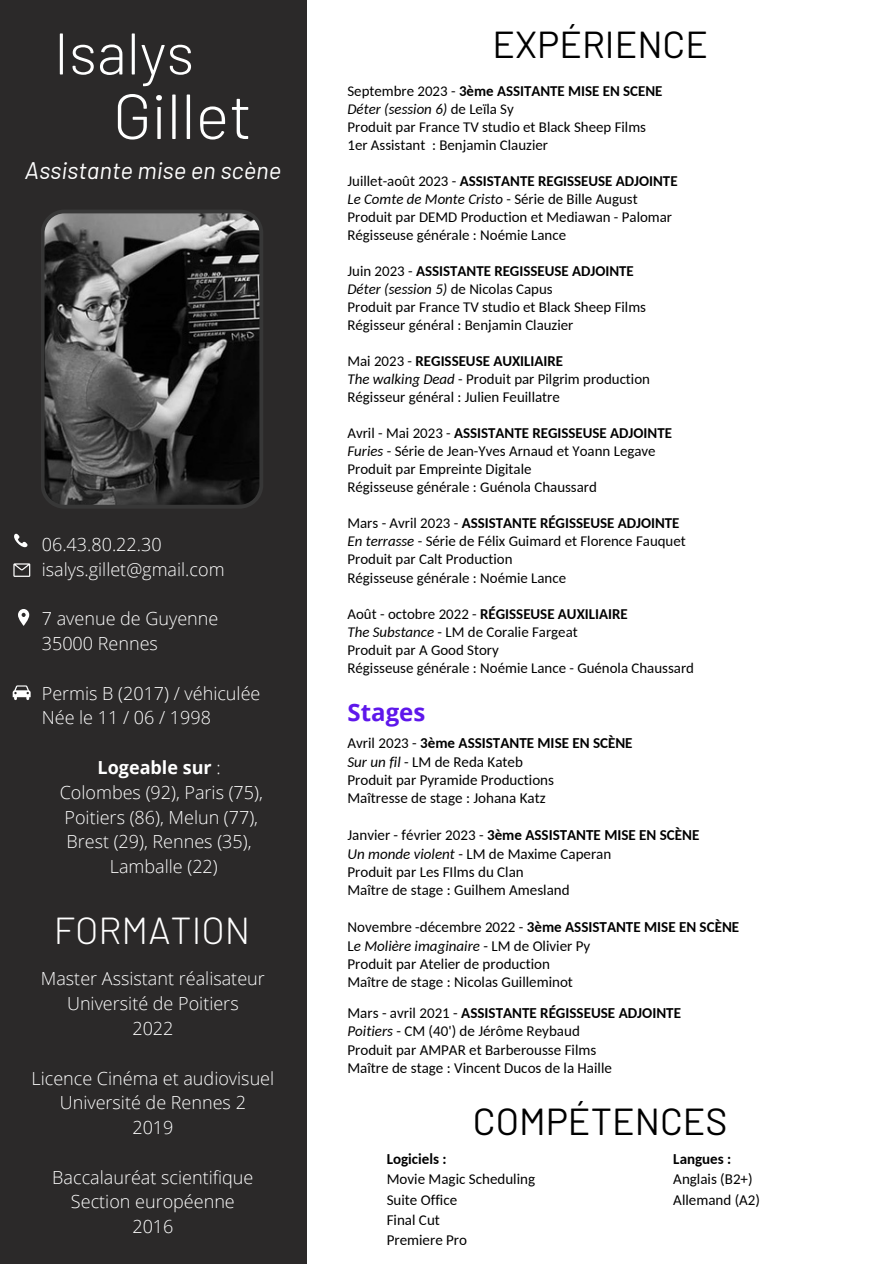
<style>
.page{position:relative;width:894px;height:1264px;background:#fff}
.page>*{position:absolute;margin:0;border:0;box-sizing:border-box;transform-origin:0 0}
.t1{font:300 63.6px "Barlow";color:#fff}
.t2{font:300 58.65px "Barlow";color:#fff}
.t3{font:37.5px "Barlow";color:#000}
.t4{font:300 37.5px "Barlow";color:#fff}
.t5{font:italic 24px "Barlow";color:#fff}
.t6{font:700 24px "Open Sans";color:#5e17eb}
.t7{font:300 18px/24.8px "Open Sans";color:#fff}
.t8{font:700 18px "Open Sans";color:#fff}
.t9{font:15px "Carlito";color:#000}
.t10{font:700 15px "Carlito";color:#000}
.t11{font:italic 15px "Carlito";color:#000}
.t12{font:14.85px "Carlito";color:#000}
.t13{font:700 14.85px "Carlito";color:#000}
.t14{font:italic 14.85px "Carlito";color:#000}
.s1{font-weight:300}
.s2{font-weight:400}
.s3{font-style:normal}
.s4{font-style:italic}
</style>
<div class="page">
<div style="left:0;top:0;width:306px;height:1263px;background:#2b2929"></div>
<svg style="left:41px;top:210px;width:222px;height:298px"></svg>
<svg style="left:14px;top:533px;width:14px;height:15px"></svg>
<svg style="left:13px;top:563px;width:17px;height:14px"></svg>
<svg style="left:18px;top:609px;width:11px;height:17px"></svg>
<svg style="left:13px;top:685px;width:18px;height:15px"></svg>
<p class="t2" style="left:54px;top:16px;width:142px">Isalys</p>
<p class="t1" style="left:113px;top:75px;width:141px">Gillet</p>
<p class="t5" style="left:25px;top:155px;width:257px">Assistante mise en scène</p>
<p class="t7" style="left:42px;top:531px;width:121px">06.43.80.22.30</p>
<p class="t7" style="left:42px;top:556px;width:184px">isalys.gillet@gmail.com</p>
<p class="t7" style="left:42px;top:606px;width:178px">7 avenue de Guyenne</p>
<p class="t7" style="left:42px;top:630px;width:118px">35000 Rennes</p>
<p class="t7" style="left:42px;top:680px;width:220px">Permis B (2017) / véhiculée</p>
<p class="t7" style="left:42px;top:705px;width:171px">Née le 11 / 06 / 1998</p>
<p class="t8" style="left:97px;top:754px;width:125px">Logeable sur <span class="s1">:</span></p>
<p class="t7" style="left:60px;top:779px;width:205px">Colombes (92), Paris (75),<br>Poitiers (86), Melun (77),<br>Brest (29), Rennes (35),</p>
<p class="t7" style="left:110px;top:853px;width:109px">Lamballe (22)</p>
<p class="t4" style="left:54px;top:907px;width:198px">FORMATION</p>
<p class="t7" style="left:41px;top:966px;width:225px">Master Assistant réalisateur</p>
<p class="t7" style="left:67px;top:990px;width:173px">Université de Poitiers</p>
<p class="t7" style="left:132px;top:1015px;width:43px">2022</p>
<p class="t7" style="left:31px;top:1065px;width:244px">Licence Cinéma et audiovisuel</p>
<p class="t7" style="left:60px;top:1089px;width:188px">Université de Rennes 2</p>
<p class="t7" style="left:132px;top:1114px;width:43px">2019</p>
<p class="t7" style="left:52px;top:1164px;width:202px">Baccalauréat scientifique</p>
<p class="t7" style="left:71px;top:1189px;width:165px">Section européenne</p>
<p class="t7" style="left:132px;top:1213px;width:43px">2016</p>
<p class="t3" style="left:492px;top:21px;width:217px">EXPÉRIENCE</p>
<p class="t13" style="left:347px;top:85px;width:316px"><span class="s2">Septembre 2023 -</span> 3ème ASSITANTE MISE EN SCENE</p>
<p class="t14" style="left:347px;top:103px;width:168px">Déter (session 6) <span class="s3">de Leïla Sy</span></p>
<p class="t12" style="left:347px;top:121px;width:300px">Produit par France TV studio et Black Sheep Films</p>
<p class="t12" style="left:347px;top:139px;width:202px">1er Assistant : Benjamin Clauzier</p>
<p class="t13" style="left:347px;top:175px;width:331px"><span class="s2">Juillet-août 2023 -</span> ASSISTANTE REGISSEUSE ADJOINTE</p>
<p class="t14" style="left:347px;top:193px;width:292px">Le Comte de Monte Cristo <span class="s3">- Série de Bille August</span></p>
<p class="t12" style="left:347px;top:211px;width:326px">Produit par DEMD Production et Mediawan - Palomar</p>
<p class="t12" style="left:347px;top:229px;width:220px">Régisseuse générale : Noémie Lance</p>
<p class="t13" style="left:347px;top:265px;width:288px"><span class="s2">Juin 2023 -</span> ASSISTANTE REGISSEUSE ADJOINTE</p>
<p class="t14" style="left:347px;top:283px;width:207px">Déter (session 5) <span class="s3">de Nicolas Capus</span></p>
<p class="t12" style="left:347px;top:301px;width:300px">Produit par France TV studio et Black Sheep Films</p>
<p class="t12" style="left:347px;top:319px;width:227px">Régisseur général : Benjamin Clauzier</p>
<p class="t13" style="left:347px;top:355px;width:217px"><span class="s2">Mai 2023 -</span> REGISSEUSE AUXILIAIRE</p>
<p class="t12" style="left:347px;top:373px;width:304px"><span class="s4">The walking Dead</span> - Produit par Pilgrim production</p>
<p class="t12" style="left:347px;top:391px;width:214px">Régisseur général : Julien Feuillatre</p>
<p class="t13" style="left:347px;top:427px;width:326px"><span class="s2">Avril - Mai 2023 -</span> ASSISTANTE REGISSEUSE ADJOINTE</p>
<p class="t12" style="left:347px;top:445px;width:309px"><span class="s4">Furies</span> - Série de Jean-Yves Arnaud et Yoann Legave</p>
<p class="t12" style="left:347px;top:463px;width:185px">Produit par Empreinte Digitale</p>
<p class="t12" style="left:347px;top:481px;width:251px">Régisseuse générale : Guénola Chaussard</p>
<p class="t13" style="left:347px;top:517px;width:333px"><span class="s2">Mars - Avril 2023 -</span> ASSISTANTE RÉGISSEUSE ADJOINTE</p>
<p class="t12" style="left:347px;top:535px;width:340px"><span class="s4">En terrasse</span> - Série de Félix Guimard et Florence Fauquet</p>
<p class="t12" style="left:347px;top:553px;width:166px">Produit par Calt Production</p>
<p class="t12" style="left:347px;top:571px;width:220px">Régisseuse générale : Noémie Lance</p>
<p class="t13" style="left:347px;top:607px;width:282px"><span class="s2">Août - octobre 2022 -</span> RÉGISSEUSE AUXILIAIRE</p>
<p class="t12" style="left:347px;top:625px;width:232px"><span class="s4">The Substance</span> - LM de Coralie Fargeat</p>
<p class="t12" style="left:347px;top:643px;width:153px">Produit par A Good Story</p>
<p class="t12" style="left:347px;top:661px;width:348px">Régisseuse générale : Noémie Lance - Guénola Chaussard</p>
<p class="t6" style="left:347px;top:695px;width:79px">Stages</p>
<p class="t10" style="left:347px;top:737px;width:286px"><span class="s2">Avril 2023 -</span> 3ème ASSISTANTE MISE EN SCÈNE</p>
<p class="t9" style="left:347px;top:755px;width:177px"><span class="s4">Sur un fil</span> - LM de Reda Kateb</p>
<p class="t9" style="left:347px;top:773px;width:208px">Produit par Pyramide Productions</p>
<p class="t9" style="left:347px;top:792px;width:199px">Maîtresse de stage : Johana Katz</p>
<p class="t10" style="left:347px;top:829px;width:353px"><span class="s2">Janvier - février 2023 -</span> 3ème ASSISTANTE MISE EN SCÈNE</p>
<p class="t9" style="left:347px;top:847px;width:265px"><span class="s4">Un monde violent</span> - LM de Maxime Caperan</p>
<p class="t9" style="left:347px;top:865px;width:178px">Produit par Les FIlms du Clan</p>
<p class="t9" style="left:347px;top:884px;width:223px">Maître de stage : Guilhem Amesland</p>
<p class="t10" style="left:347px;top:920px;width:393px"><span class="s2">Novembre -décembre 2022 -</span> 3ème ASSISTANTE MISE EN SCÈNE</p>
<p class="t11" style="left:347px;top:939px;width:244px"><span class="s3">L</span>e Molière imaginaire <span class="s3">- LM de Olivier Py</span></p>
<p class="t9" style="left:347px;top:957px;width:204px">Produit par Atelier de production</p>
<p class="t9" style="left:347px;top:976px;width:227px">Maître de stage : Nicolas Guilleminot</p>
<p class="t10" style="left:347px;top:1006px;width:335px"><span class="s2">Mars - avril 2021 -</span> ASSISTANTE RÉGISSEUSE ADJOINTE</p>
<p class="t9" style="left:347px;top:1025px;width:234px"><span class="s4">Poitiers</span> - CM (40') de Jérôme Reybaud</p>
<p class="t9" style="left:347px;top:1043px;width:250px">Produit par AMPAR et Barberousse Films</p>
<p class="t9" style="left:347px;top:1061px;width:266px">Maître de stage : Vincent Ducos de la Haille</p>
<p class="t3" style="left:472px;top:1097px;width:256px">COMPÉTENCES</p>
<p class="t10" style="left:386px;top:1152px;width:61px">Logiciels :</p>
<p class="t9" style="left:386px;top:1172px;width:150px">Movie Magic Scheduling</p>
<p class="t9" style="left:386px;top:1193px;width:72px">Suite Office</p>
<p class="t9" style="left:386px;top:1213px;width:55px">Final Cut</p>
<p class="t9" style="left:386px;top:1233px;width:82px">Premiere Pro</p>
<p class="t10" style="left:673px;top:1152px;width:60px">Langues :</p>
<p class="t9" style="left:673px;top:1172px;width:81px">Anglais (B2+)</p>
<p class="t9" style="left:673px;top:1193px;width:88px">Allemand (A2)</p>
</div>
